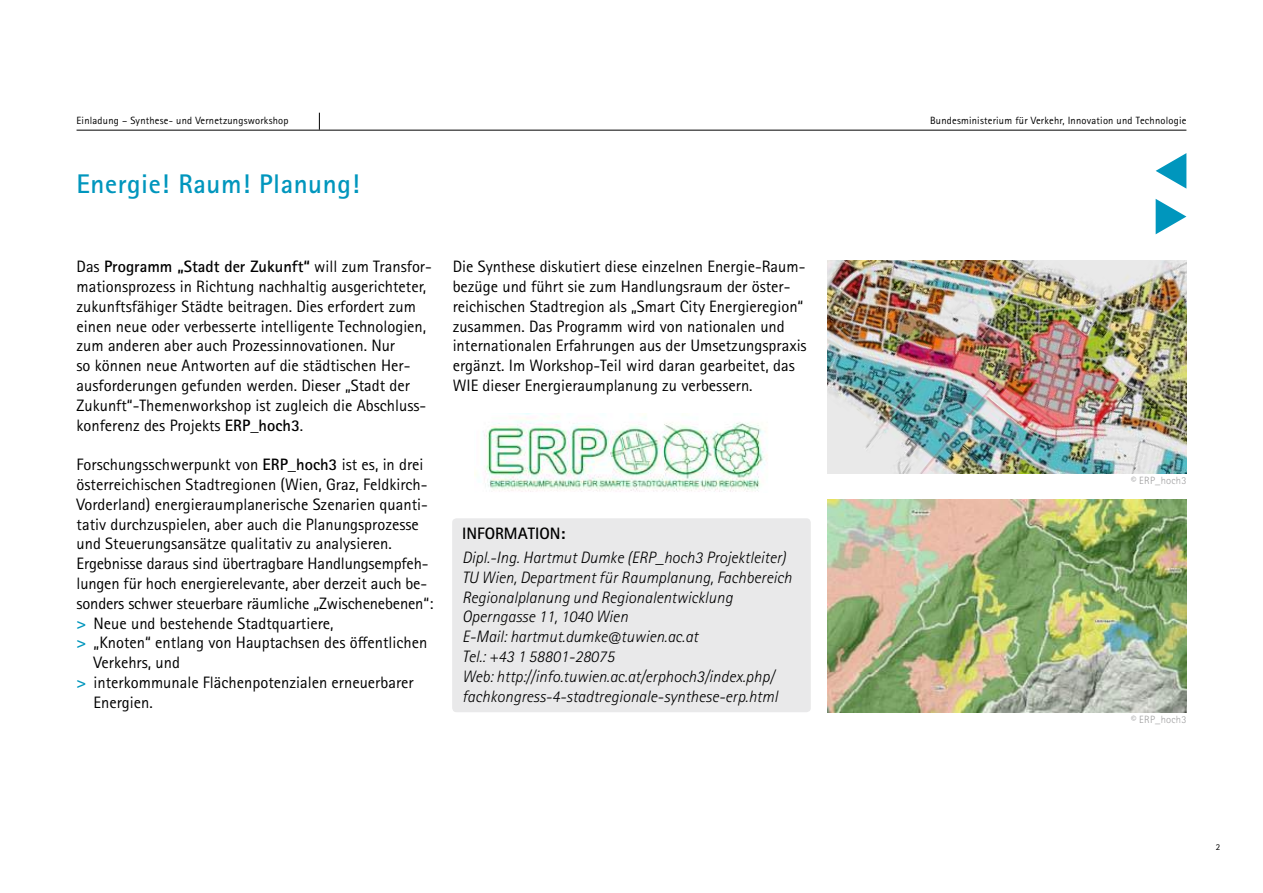
<style>
.page{position:relative;width:1263px;height:893px;background:#fff}
.page>*{position:absolute;margin:0;border:0;box-sizing:border-box;transform-origin:0 0}
.t1{font:700 27px "Rotis Sans Serif Std";letter-spacing:.02em;color:#0096bd}
.t2{font:16.5px/19.8px "Rotis Sans Serif Std";color:#000}
.t3{font:italic 300 16.5px/19.8px "Rotis Sans Serif Std";color:#000}
.t4{font:700 16.5px "Rotis Sans Serif Std";color:#000}
.t5{font:10.5px "Rotis Sans Serif Std";letter-spacing:.02em;color:#000}
.t6{font:300 10.5px "Rotis Sans Serif Std";letter-spacing:.02em;color:#9c9c9d}
.t7{font:9px "Rotis Sans Serif Std";color:#000}
.s1{font-weight:700}
.s2{font-weight:700;color:#0096bd}
</style>
<div class="page">
<hr style="left:77px;top:130px;width:1109px;height:1px;background:#000">
<svg style="left:319px;top:113px;width:1px;height:17px"></svg>
<svg style="left:1156px;top:199px;width:30px;height:35px"></svg>
<svg style="left:1156px;top:153px;width:30px;height:36px"></svg>
<div style="left:452px;top:518px;width:359px;height:194px;background:#e9e9ea;border-radius:4px"></div>
<img style="left:828px;top:261px;width:358px;height:212px">
<img style="left:828px;top:500px;width:358px;height:212px">
<img style="left:474px;top:413px;width:291px;height:79px">
<p class="t5" style="left:77px;top:115px;width:213px">Einladung – Synthese- und Vernetzungsworkshop</p>
<p class="t5" style="left:930px;top:115px;width:258px">Bundesministerium für Verkehr, Innovation und Technologie</p>
<h1 class="t1" style="left:77px;top:167px;width:284px">Energie! Raum! Planung!</h1>
<p class="t2" style="left:77px;top:257px;width:357px">Das <span class="s1">Programm „Stadt der Zukunft“</span> will zum Transfor&shy;mationsprozess in Richtung nachhaltig ausgerichteter, zukunftsfähiger Städte beitragen. Dies erfordert zum einen neue oder verbesserte intelligente Technologien, zum anderen aber auch Prozessinnovationen. Nur<br>so können neue Antworten auf die städtischen Her&shy;ausforderungen gefunden werden. Dieser „Stadt der Zukunft“-Themenworkshop ist zugleich die Abschluss&shy;konferenz des Projekts <span class="s1">ERP_hoch3</span>.</p>
<p class="t2" style="left:77px;top:455px;width:349px">Forschungsschwerpunkt von <span class="s1">ERP_hoch3</span> ist es, in drei</p>
<p class="t2" style="left:77px;top:475px;width:352px">österreichischen Stadtregionen (Wien, Graz, Feldkirch-</p>
<p class="t2" style="left:77px;top:494px;width:353px">Vorderland) energieraumplanerische Szenarien quanti-</p>
<p class="t2" style="left:77px;top:514px;width:344px">tativ durchzuspielen, aber auch die Planungsprozesse</p>
<p class="t2" style="left:77px;top:534px;width:317px">und Steuerungsansätze qualitativ zu analysieren.</p>
<p class="t2" style="left:77px;top:554px;width:353px">Ergebnisse daraus sind übertragbare Handlungsempfeh-</p>
<p class="t2" style="left:77px;top:574px;width:352px">lungen für hoch energierelevante, aber derzeit auch be-</p>
<p class="t2" style="left:77px;top:593px;width:358px">sonders schwer steuerbare räumliche „Zwischenebenen“:</p>
<p class="t2" style="left:77px;top:613px;width:259px"><span class="s2">&gt;</span> Neue und bestehende Stadtquartiere,</p>
<p class="t2" style="left:77px;top:633px;width:352px"><span class="s2">&gt;</span> „Knoten“ entlang von Hauptachsen des öffentlichen</p>
<p class="t2" style="left:94px;top:653px;width:88px">Verkehrs, und</p>
<p class="t2" style="left:77px;top:673px;width:339px"><span class="s2">&gt;</span> interkommunale Flächenpotenzialen erneuerbarer</p>
<p class="t2" style="left:94px;top:692px;width:61px">Energien.</p>
<p class="t2" style="left:453px;top:257px;width:356px">Die Synthese diskutiert diese einzelnen Energie-Raum&shy;bezüge und führt sie zum Handlungsraum der öster&shy;reichischen Stadtregion als „Smart City Energieregion“ zusammen. Das Programm wird von nationalen und internationalen Erfahrungen aus der Umsetzungspraxis ergänzt. Im Workshop-Teil wird daran gearbeitet, das WIE dieser Energieraumplanung zu verbessern.</p>
<p class="t4" style="left:462px;top:523px;width:105px">INFORMATION:</p>
<p class="t3" style="left:462px;top:548px;width:331px">Dipl.-Ing. Hartmut Dumke (ERP_hoch3 Projektleiter)<br>TU Wien, Department für Raumplanung, Fachbereich Regionalplanung und Regionalentwicklung Operngasse 11, 1040 Wien<br>E-Mail: hartmut.dumke@tuwien.ac.at<br>Tel.: +43 1 58801-28075<br>Web: http://info.tuwien.ac.at/erphoch3/index.php/ fachkongress-4-stadtregionale-synthese-erp.html</p>
<p class="t6" style="left:1131px;top:474px;width:57px">© ERP_hoch3</p>
<p class="t6" style="left:1131px;top:713px;width:57px">© ERP_hoch3</p>
<p class="t7" style="left:1216px;top:842px;width:6px">2</p>
</div>
